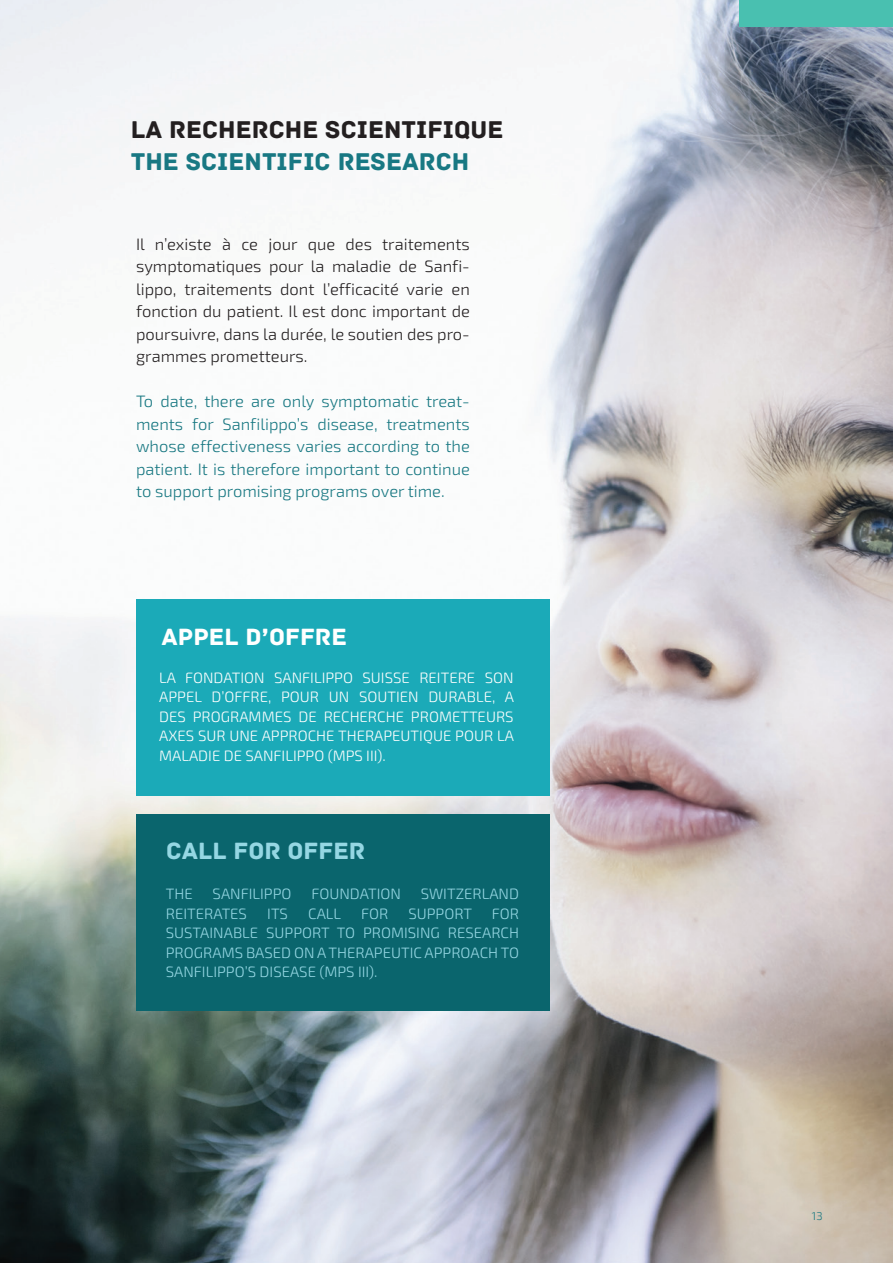
<style>
.page{position:relative;width:893px;height:1263px;background:#fff}
.page>*{position:absolute;margin:0;border:0;box-sizing:border-box;transform-origin:0 0}
.t1{font:25.5px "Archive";color:#231f20}
.t2{font:25.5px "Archive";color:#187883}
.t3{font:24.75px "Archive";color:#fff}
.t4{font:24.75px "Archive";color:#95d7e3}
.t5{font:300 16.5px/22.5px "Exo 2";color:#231f20;text-align:justify}
.t6{font:300 16.5px/22.5px "Exo 2";color:#187882;text-align:justify}
.t7{font:300 15px/19.5px "Exo 2";color:#fff;text-align:justify}
.t8{font:300 15px/19.5px "Exo 2";color:#95d7e3;text-align:justify}
.t9{font:300 11.25px "Exo 2";color:#187882}
</style>
<div class="page">
<img style="left:0;top:0;width:893px;height:1263px">
<div style="left:136px;top:814px;width:413px;height:197px;background:#0a656d"></div>
<div style="left:136px;top:600px;width:413px;height:196px;background:#1baab8"></div>
<div style="left:740px;top:0;width:153px;height:27px;background:#49c0b0"></div>
<h1 class="t1" style="left:131px;top:115px;width:374px">LA RECHERCHE SCIENTIFIQUE</h1>
<h1 class="t2" style="left:131px;top:146px;width:340px">THE SCIENTIFIC RESEARCH</h1>
<p class="t5" style="left:136px;top:233px;width:335px">Il n’existe à ce jour que des traitements symptomatiques pour la maladie de Sanfi&shy;lippo, traitements dont l’efficacité varie en fonction du patient. Il est donc important de poursuivre, dans la durée, le soutien des pro&shy;grammes prometteurs.</p>
<p class="t6" style="left:136px;top:390px;width:335px">To date, there are only symptomatic treat&shy;ments for Sanfilippo’s disease, treatments whose effectiveness varies according to the patient. It is therefore important to continue to support promising programs over time.</p>
<h2 class="t3" style="left:162px;top:622px;width:187px">APPEL D’OFFRE</h2>
<p class="t7" style="left:159px;top:668px;width:356px">LA FONDATION SANFILIPPO SUISSE REITERE SON APPEL D’OFFRE, POUR UN SOUTIEN DURABLE, A DES PROGRAMMES DE RECHERCHE PROMETTEURS AXES SUR UNE APPROCHE THERAPEUTIQUE POUR LA MALADIE DE SANFILIPPO (MPS III).</p>
<h2 class="t4" style="left:166px;top:836px;width:201px">CALL FOR OFFER</h2>
<p class="t8" style="left:166px;top:884px;width:28px">THE</p>
<p class="t8" style="left:213px;top:884px;width:80px">SANFILIPPO</p>
<p class="t8" style="left:311px;top:884px;width:91px">FOUNDATION</p>
<p class="t8" style="left:421px;top:884px;width:100px">SWITZERLAND</p>
<p class="t8" style="left:166px;top:904px;width:83px">REITERATES</p>
<p class="t8" style="left:267px;top:904px;width:22px">ITS</p>
<p class="t8" style="left:308px;top:904px;width:35px">CALL</p>
<p class="t8" style="left:361px;top:904px;width:29px">FOR</p>
<p class="t8" style="left:408px;top:904px;width:65px">SUPPORT</p>
<p class="t8" style="left:166px;top:904px;width:355px;text-indent:326px">FOR SUSTAINABLE SUPPORT TO PROMISING RESEARCH PROGRAMS BASED ON A THERAPEUTIC APPROACH TO SANFILIPPO’S DISEASE (MPS III).</p>
<p class="t9" style="left:812px;top:1209px;width:12px">13</p>
</div>
